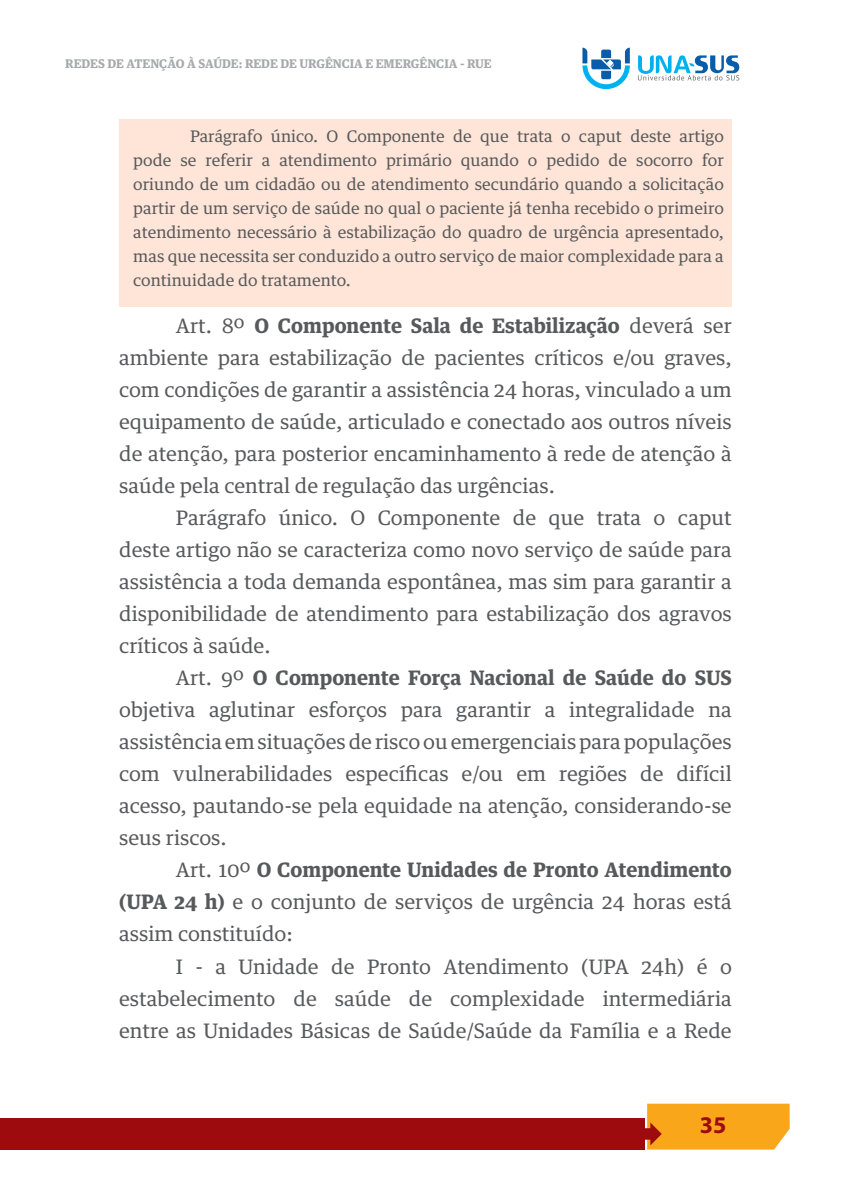
<style>
.page{position:relative;width:851px;height:1191px;background:#fff}
.page>*{position:absolute;margin:0;border:0;box-sizing:border-box;transform-origin:0 0}
.t1{font:700 24px "Myriad Pro";color:#9e0b0f}
.t2{font:20px/32px "Guardian Text Egyp";color:#58595b;text-align:justify}
.t3{font:16px/24px "Guardian Text Egyp";color:#58595b;text-align:justify}
.t4{font:700 12px "Guardian Text Egyp";color:#a7a9ac}
.s1{font-weight:700}
</style>
<div class="page">
<div style="left:0;top:1118px;width:644px;height:31px;background:#9e0b0f"></div>
<svg style="left:644px;top:1103px;width:145px;height:46px;background:#f6a524"></svg>
<svg style="left:582px;top:48px;width:47px;height:41px"></svg>
<svg style="left:638px;top:55px;width:101px;height:25px"></svg>
<div style="left:119px;top:119px;width:612px;height:187px;background:#fee5d8"></div>
<p class="t4" style="left:65px;top:54px;width:428px">REDES DE ATENÇÃO À SAÚDE: REDE DE URGÊNCIA E EMERGÊNCIA - RUE</p>
<p class="t3" style="left:133px;top:122px;width:592px;text-indent:57px">Parágrafo único. O Componente de que trata o caput deste artigo pode se referir a atendimento primário quando o pedido de socorro for oriundo de um cidadão ou de atendimento secundário quando a solicitação partir de um serviço de saúde no qual o paciente já tenha recebido o primeiro atendimento necessário à estabilização do quadro de urgência apresentado, mas que necessita ser conduzido a outro serviço de maior complexidade para a continuidade do tratamento.</p>
<p class="t2" style="left:119px;top:308px;width:614px;text-indent:57px">Art. 8º <span class="s1">O Componente Sala de Estabilização</span> deverá ser ambiente para estabilização de pacientes críticos e/ou graves, com condições de garantir a assistência 24 horas, vinculado a um equipamento de saúde, articulado e conectado aos outros níveis de atenção, para posterior encaminhamento à rede de atenção à saúde pela central de regulação das urgências.</p>
<p class="t2" style="left:119px;top:500px;width:614px;text-indent:57px">Parágrafo único. O Componente de que trata o caput deste artigo não se caracteriza como novo serviço de saúde para assistência a toda demanda espontânea, mas sim para garantir a disponibilidade de atendimento para estabilização dos agravos críticos à saúde.</p>
<p class="t2" style="left:119px;top:660px;width:614px;text-indent:57px">Art. 9º <span class="s1">O Componente Força Nacional de Saúde do SUS </span>objetiva aglutinar esforços para garantir a integralidade na assistência em situações de risco ou emergenciais para populações com vulnerabilidades específicas e/ou em regiões de difícil acesso, pautando-se pela equidade na atenção, considerando-se seus riscos.</p>
<p class="t2" style="left:119px;top:852px;width:614px;text-indent:57px">Art. 10º <span class="s1">O Componente Unidades de Pronto Atendimento (UPA 24 h)</span> e o conjunto de serviços de urgência 24 horas está assim constituído:</p>
<p class="t2" style="left:119px;top:948px;width:614px;text-indent:57px">I - a Unidade de Pronto Atendimento (UPA 24h) é o estabelecimento de saúde de complexidade intermediária entre as Unidades Básicas de Saúde/Saúde da Família e a Rede</p>
<p class="t1" style="left:699px;top:1109px;width:28px">35</p>
</div>
